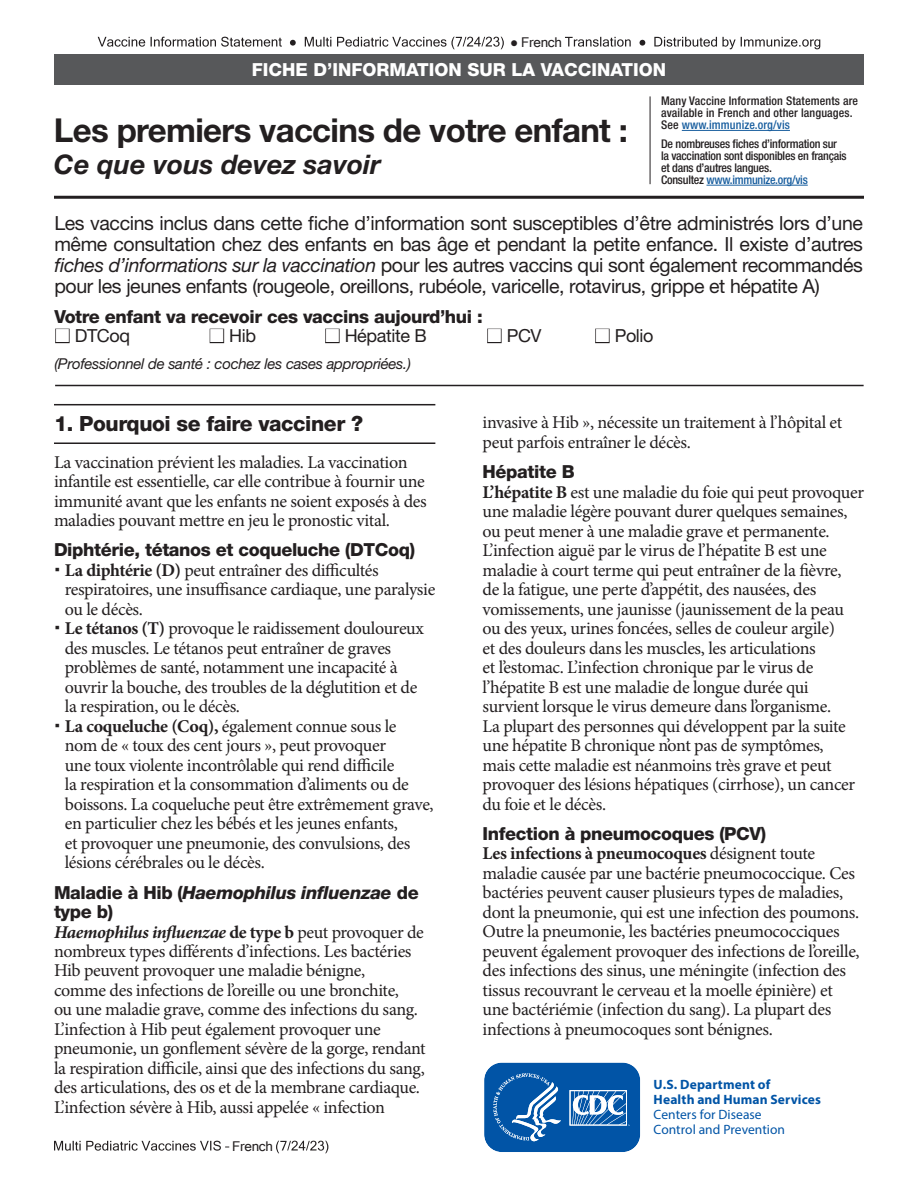
<style>
.page{position:relative;width:918px;height:1188px;background:#fff}
.page>*{position:absolute;margin:0;border:0;box-sizing:border-box;transform-origin:0 0}
.t1{font:700 33px "Helvetica Neue LT Std";letter-spacing:-.02em;color:#231f20}
.t2{font:italic 700 27px "Helvetica Neue LT Std";color:#231f20}
.t3{font:800 21px "Helvetica Neue LT Std";letter-spacing:-.02em;color:#231f20}
.t4{font:19.5px/21px "Helvetica Neue LT Std";letter-spacing:-.02em;color:#231f20;text-align:justify}
.t5{font:18px/19.5px "Minion Pro";letter-spacing:-.02em;color:#231f20}
.t6{font:800 18px "Helvetica Neue LT Std";letter-spacing:-.02em;color:#231f20}
.t7{font:italic 800 18px/19.5px "Helvetica Neue LT Std";letter-spacing:-.02em;color:#231f20}
.t8{font:800 18px "Helvetica Neue LT Std";color:#fff}
.t9{font:18px "Helvetica Neue LT Std";letter-spacing:-.02em;color:#231f20}
.t10{font:italic 15px "Helvetica Neue LT Std";letter-spacing:-.02em;color:#231f20}
.t11{font:700 13.5px/15px "Myriad Pro";letter-spacing:.01em;color:#0154a6}
.t12{font:13.5px/15px "Myriad Pro";color:#0154a6}
.t13{font:13.5px "Microsoft Sans Serif";letter-spacing:-.02em;color:#231f20}
.t14{font:500 condensed 12px/12px "Helvetica Neue LT Std";letter-spacing:-.02em;color:#231f20}
.t15{font:500 condensed 12px/12px "Helvetica Neue LT Std";letter-spacing:.01em;color:#231f20}
.s1{color:#175d9e}
.s2{font-style:italic}
.s3{font-weight:700}
.s4{font-style:normal}
.s5{font-weight:700;font-style:italic}
</style>
<div class="page">
<hr style="left:650px;top:96px;width:1px;height:88px;background:#231f20">
<hr style="left:54px;top:196px;width:810px;height:3px;background:#231f20">
<svg style="left:484px;top:1062px;width:157px;height:90px;background:#296fb4"></svg>
<div style="left:54px;top:54px;width:810px;height:31px;background:#57585a"></div>
<hr style="left:682px;top:130px;width:108px;height:1px;background:#175d9e">
<hr style="left:706px;top:185px;width:102px;height:1px;background:#175d9e">
<hr style="left:55px;top:385px;width:809px;height:1px;background:#231f20">
<hr style="left:54px;top:442px;width:381px;height:2px;background:#231f20">
<hr style="left:54px;top:404px;width:381px;height:1px;background:#231f20">
<svg style="left:54px;top:1141px;width:175px;height:10px"></svg>
<svg style="left:276px;top:1141px;width:52px;height:12px"></svg>
<svg style="left:98px;top:37px;width:406px;height:12px"></svg>
<svg style="left:565px;top:37px;width:255px;height:12px"></svg>
<p class="t13" style="left:510px;top:34px;width:53px">● French</p>
<p class="t8" style="left:252px;top:59px;width:416px">FICHE D’INFORMATION SUR LA VACCINATION</p>
<p class="t15" style="left:661px;top:95px;width:198px">Many Vaccine Information Statements are available in French and other languages.<br>See <span class="s1">www.immunize.org/vis</span></p>
<p class="t14" style="left:661px;top:138px;width:187px">De nombreuses fiches d’information sur la vaccination sont disponibles en français et dans d’autres langues.<br>Consultez <span class="s1">www.immunize.org/vis</span></p>
<p class="t4" style="left:54px;top:212px;width:810px">Les vaccins inclus dans cette fiche d’information sont susceptibles d’être administrés lors d’une même consultation chez des enfants en bas âge et pendant la petite enfance. Il existe d’autres <span class="s2">fiches d’informations sur la vaccination</span> pour les autres vaccins qui sont également recommandés pour les jeunes enfants (rougeole, oreillons, rubéole, varicelle, rotavirus, grippe et hépatite A)</p>
<p class="t6" style="left:54px;top:306px;width:430px">Votre enfant va recevoir ces vaccins aujourd’hui :</p>
<p class="t9" style="left:75px;top:325px;width:57px">DTCoq</p>
<p class="t9" style="left:229px;top:325px;width:28px">Hib</p>
<p class="t9" style="left:345px;top:325px;width:84px">Hépatite B</p>
<p class="t9" style="left:507px;top:325px;width:36px">PCV</p>
<p class="t9" style="left:615px;top:325px;width:40px">Polio</p>
<p class="t10" style="left:54px;top:354px;width:358px">(Professionnel de santé : cochez les cases appropriées.)</p>
<h1 class="t1" style="left:54px;top:109px;width:575px">Les premiers vaccins de votre enfant :</h1>
<h2 class="t2" style="left:54px;top:148px;width:328px">Ce que vous devez savoir</h2>
<p class="t3" style="left:54px;top:411px;width:311px">1. Pourquoi se faire vacciner ?</p>
<p class="t5" style="left:54px;top:452px;width:374px">La vaccination prévient les maladies. La vaccination infantile est essentielle, car elle contribue à fournir une immunité avant que les enfants ne soient exposés à des maladies pouvant mettre en jeu le pronostic vital.</p>
<p class="t6" style="left:54px;top:539px;width:363px">Diphtérie, tétanos et coqueluche (DTCoq)</p>
<p class="t5" style="left:65px;top:560px;width:372px"><span class="s3">La diphtérie (D)</span> peut entraîner des difficultés respiratoires, une insuffisance cardiaque, une paralysie ou le décès.<br><span class="s3">Le tétanos (T)</span> provoque le raidissement douloureux des muscles. Le tétanos peut entraîner de graves problèmes de santé, notamment une incapacité à ouvrir la bouche, des troubles de la déglutition et de<br>la respiration, ou le décès.<br><span class="s3">La coqueluche (Coq),</span> également connue sous le<br>nom de « toux des cent jours », peut provoquer<br>une toux violente incontrôlable qui rend difficile<br>la respiration et la consommation d’aliments ou de boissons. La coqueluche peut être extrêmement grave, en particulier chez les bébés et les jeunes enfants,<br>et provoquer une pneumonie, des convulsions, des lésions cérébrales ou le décès.</p>
<p class="t7" style="left:54px;top:882px;width:366px"><span class="s4">Maladie à Hib (</span>Haemophilus influenzae <span class="s4">de type b)</span></p>
<p class="t5" style="left:54px;top:922px;width:373px"><span class="s5">Haemophilus influenzae</span> <span class="s3">de type b</span> peut provoquer de nombreux types différents d’infections. Les bactéries Hib peuvent provoquer une maladie bénigne,<br>comme des infections de l’oreille ou une bronchite,<br>ou une maladie grave, comme des infections du sang.<br>L’infection à Hib peut également provoquer une pneumonie, un gonflement sévère de la gorge, rendant la respiration difficile, ainsi que des infections du sang, des articulations, des os et de la membrane cardiaque.<br>L’infection sévère à Hib, aussi appelée « infection</p>
<p class="t13" style="left:232px;top:1138px;width:42px">French</p>
<p class="t5" style="left:483px;top:413px;width:361px">invasive à Hib », nécessite un traitement à l’hôpital et peut parfois entraîner le décès.</p>
<p class="t6" style="left:483px;top:461px;width:94px">Hépatite B</p>
<p class="t5" style="left:483px;top:482px;width:383px"><span class="s3">L’hépatite B</span> est une maladie du foie qui peut provoquer une maladie légère pouvant durer quelques semaines, ou peut mener à une maladie grave et permanente.<br>L’infection aiguë par le virus de l’hépatite B est une maladie à court terme qui peut entraîner de la fièvre,<br>de la fatigue, une perte d’appétit, des nausées, des vomissements, une jaunisse (jaunissement de la peau ou des yeux, urines foncées, selles de couleur argile)<br>et des douleurs dans les muscles, les articulations<br>et l’estomac. L’infection chronique par le virus de l’hépatite B est une maladie de longue durée qui survient lorsque le virus demeure dans l’organisme.<br>La plupart des personnes qui développent par la suite une hépatite B chronique n’ont pas de symptômes,<br>mais cette maladie est néanmoins très grave et peut provoquer des lésions hépatiques (cirrhose), un cancer du foie et le décès.</p>
<p class="t6" style="left:483px;top:823px;width:285px">Infection à pneumocoques (PCV)</p>
<p class="t5" style="left:483px;top:844px;width:379px"><span class="s3">Les infections à pneumocoques</span> désignent toute maladie causée par une bactérie pneumococcique. Ces bactéries peuvent causer plusieurs types de maladies, dont la pneumonie, qui est une infection des poumons.<br>Outre la pneumonie, les bactéries pneumococciques peuvent également provoquer des infections de l’oreille, des infections des sinus, une méningite (infection des tissus recouvrant le cerveau et la moelle épinière) et une bactériémie (infection du sang). La plupart des infections à pneumocoques sont bénignes.</p>
<p class="t11" style="left:654px;top:1077px;width:169px">U.S. Department of<br>Health and Human Services</p>
<p class="t12" style="left:654px;top:1107px;width:133px">Centers for Disease<br>Control and Prevention</p>
</div>
